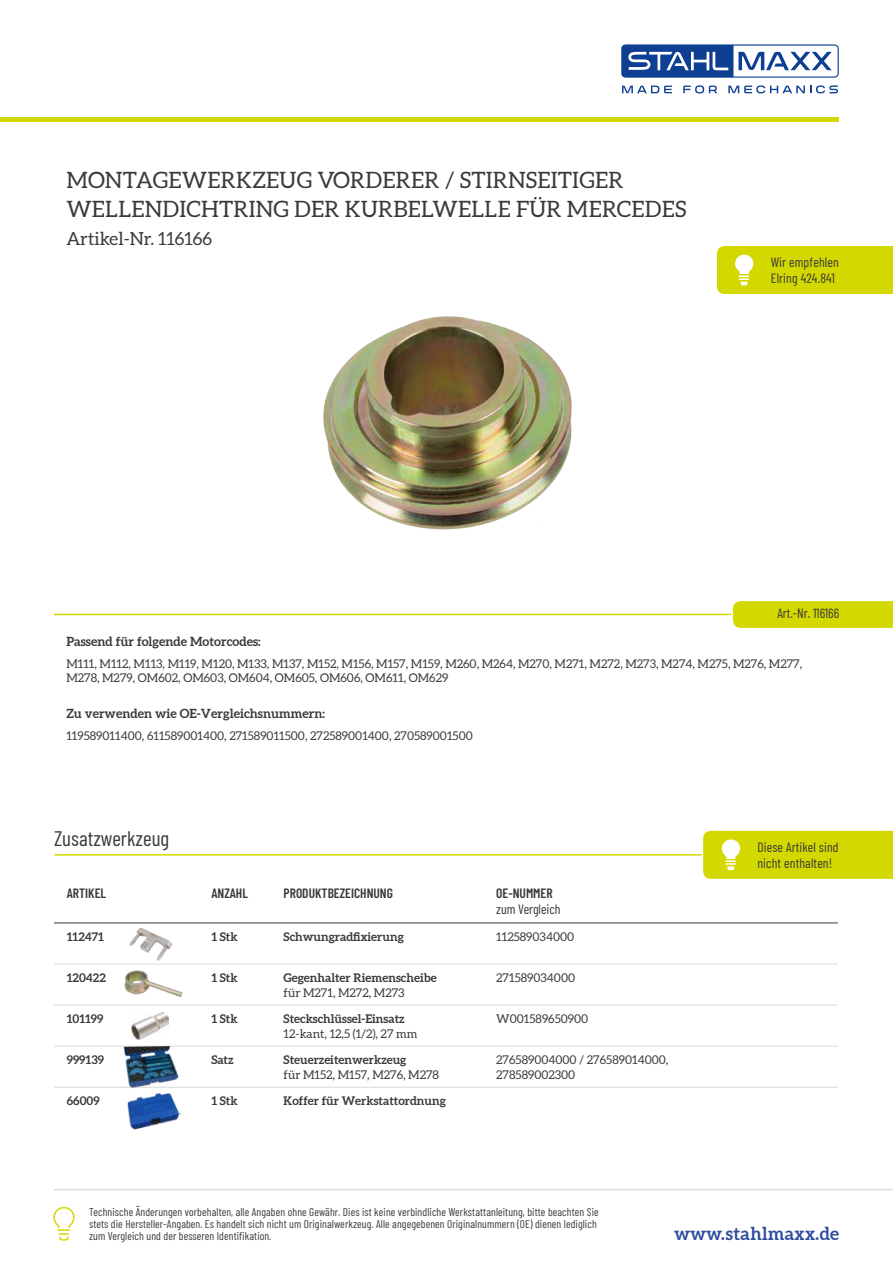
<style>
.page{position:relative;width:893px;height:1263px;background:#fff}
.page>*{position:absolute;margin:0;border:0;box-sizing:border-box;transform-origin:0 0}
.t1{font:22.5px "Aleo";letter-spacing:.01em;color:#3a3a39}
.t2{font:21px "Barlow Condensed";color:#3a3a39}
.t3{font:18px "Aleo";color:#3a3a39}
.t4{font:700 18px "Aleo";letter-spacing:.02em;color:#2f4e9e}
.t5{font:13.5px "Barlow Condensed";letter-spacing:.01em;color:#3a3a39}
.t6{font:600 13.5px "Barlow Condensed";color:#3a3a39}
.t7{font:700 12.75px "Aleo";color:#3a3a39}
.t8{font:12px "Aleo";color:#3a3a39}
.t9{font:700 12px "Aleo";color:#3a3a39}
.t10{font:11.25px/12px "Barlow Condensed";letter-spacing:.01em;color:#3a3a39}
</style>
<div class="page">
<svg style="left:683px;top:85px;width:34px;height:8px"></svg>
<svg style="left:728px;top:85px;width:110px;height:8px"></svg>
<svg style="left:622px;top:86px;width:50px;height:7px"></svg>
<svg style="left:621px;top:44px;width:218px;height:34px"></svg>
<hr style="left:0;top:118px;width:839px;height:4px;background:#d3d800">
<hr style="left:54px;top:1189px;width:839px;height:1px;background:#d9dada">
<svg style="left:53px;top:1206px;width:22px;height:35px"></svg>
<img style="left:323px;top:316px;width:249px;height:214px">
<svg style="left:54px;top:830px;width:839px;height:258px"></svg>
<img style="left:124px;top:927px;width:55px;height:37px">
<img style="left:116px;top:968px;width:71px;height:37px">
<img style="left:131px;top:1012px;width:38px;height:27px">
<img style="left:116px;top:1046px;width:77px;height:42px">
<img style="left:127px;top:1093px;width:54px;height:37px">
<hr style="left:54px;top:614px;width:785px;height:1px;background:#d3d800">
<svg style="left:731px;top:601px;width:162px;height:27px;background:#d4d806"></svg>
<div style="left:717px;top:246px;width:176px;height:48px;background:#d3d800"></div>
<p class="t1" style="left:66px;top:167px;width:559px">MONTAGEWERKZEUG VORDERER / STIRNSEITIGER</p>
<p class="t1" style="left:66px;top:196px;width:622px">WELLENDICHTRING DER KURBELWELLE FÜR MERCEDES</p>
<p class="t3" style="left:66px;top:228px;width:147px">Artikel-Nr. 116166</p>
<p class="t5" style="left:771px;top:252px;width:70px">Wir empfehlen</p>
<p class="t5" style="left:771px;top:268px;width:66px">Elring 424.841</p>
<p class="t5" style="left:777px;top:604px;width:63px">Art.-Nr. 116166</p>
<p class="t7" style="left:66px;top:633px;width:196px">Passend für folgende Motorcodes:</p>
<p class="t8" style="left:66px;top:657px;width:737px">M111, M112, M113, M119, M120, M133, M137, M152, M156, M157, M159, M260, M264, M270, M271, M272, M273, M274, M275, M276, M277,</p>
<p class="t8" style="left:66px;top:671px;width:383px">M278, M279, OM602, OM603, OM604, OM605, OM606, OM611, OM629</p>
<p class="t7" style="left:66px;top:705px;width:260px">Zu verwenden wie OE-Vergleichsnummern:</p>
<p class="t8" style="left:66px;top:728px;width:408px">119589011400, 611589001400, 271589011500, 272589001400, 270589001500</p>
<p class="t2" style="left:54px;top:823px;width:117px">Zusatzwerkzeug</p>
<p class="t6" style="left:67px;top:884px;width:41px">ARTIKEL</p>
<p class="t6" style="left:211px;top:884px;width:38px">ANZAHL</p>
<p class="t6" style="left:284px;top:884px;width:111px">PRODUKTBEZEICHNUNG</p>
<p class="t6" style="left:496px;top:884px;width:58px">OE-NUMMER</p>
<p class="t5" style="left:496px;top:900px;width:66px">zum Vergleich</p>
<p class="t9" style="left:67px;top:929px;width:39px">112471</p>
<p class="t9" style="left:211px;top:929px;width:28px">1 Stk</p>
<p class="t9" style="left:284px;top:929px;width:122px">Schwungradfixierung</p>
<p class="t8" style="left:496px;top:930px;width:79px">112589034000</p>
<p class="t9" style="left:67px;top:970px;width:41px">120422</p>
<p class="t9" style="left:211px;top:970px;width:28px">1 Stk</p>
<p class="t9" style="left:284px;top:970px;width:155px">Gegenhalter Riemenscheibe</p>
<p class="t8" style="left:284px;top:985px;width:122px">für M271, M272, M273</p>
<p class="t8" style="left:496px;top:971px;width:80px">271589034000</p>
<p class="t9" style="left:67px;top:1011px;width:38px">101199</p>
<p class="t9" style="left:211px;top:1011px;width:28px">1 Stk</p>
<p class="t9" style="left:284px;top:1011px;width:122px">Steckschlüssel-Einsatz</p>
<p class="t8" style="left:284px;top:1026px;width:135px">12-kant, 12,5 (1/2), 27 mm</p>
<p class="t9" style="left:67px;top:1052px;width:39px">999139</p>
<p class="t9" style="left:211px;top:1052px;width:24px">Satz</p>
<p class="t9" style="left:284px;top:1052px;width:124px">Steuerzeitenwerkzeug</p>
<p class="t8" style="left:284px;top:1067px;width:157px">für M152, M157, M276, M278</p>
<p class="t9" style="left:67px;top:1094px;width:34px">66009</p>
<p class="t9" style="left:211px;top:1094px;width:28px">1 Stk</p>
<p class="t9" style="left:284px;top:1094px;width:164px">Koffer für Werkstattordnung</p>
<p class="t8" style="left:496px;top:1012px;width:94px">W001589650900</p>
<p class="t8" style="left:496px;top:1053px;width:174px">276589004000 / 276589014000,</p>
<p class="t8" style="left:496px;top:1067px;width:81px">278589002300</p>
<p class="t5" style="left:757px;top:838px;width:83px">Diese Artikel sind</p>
<p class="t5" style="left:757px;top:854px;width:76px">nicht enthalten!</p>
<p class="t10" style="left:89px;top:1205px;width:511px">Technische Änderungen vorbehalten, alle Angaben ohne Gewähr. Dies ist keine verbindliche Werkstattanleitung, bitte beachten Sie stets die Hersteller-Angaben. Es handelt sich nicht um Originalwerkzeug. Alle angegebenen Originalnummern (OE) dienen lediglich zum Vergleich und der besseren Identifikation.</p>
<h3 class="t4" style="left:674px;top:1223px;width:166px">www.stahlmaxx.de</h3>
</div>
